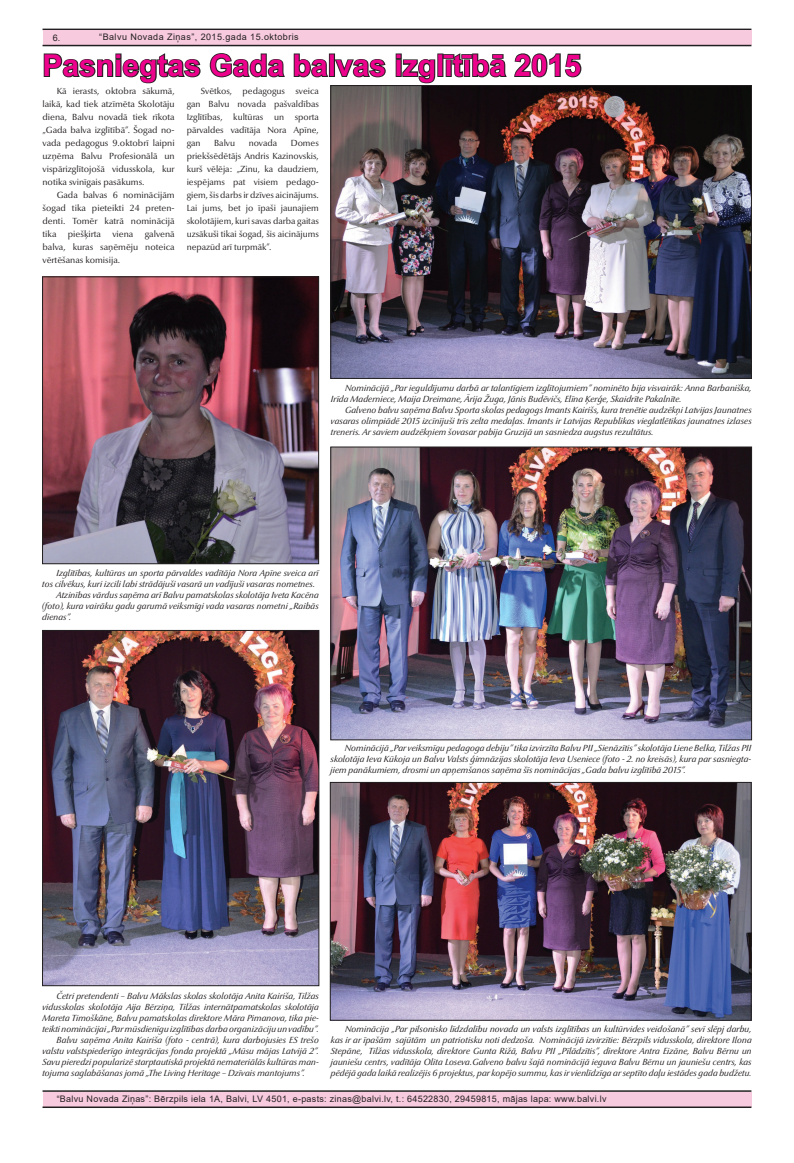
<style>
.page{position:relative;width:794px;height:1163px;background:#fff}
.page>*{position:absolute;margin:0;border:0;box-sizing:border-box;transform-origin:0 0}
.t1{font:700 30px "Arial";color:#ed028c}
.t2{font:italic 9px/11px "Optima Nova LT";color:#231f20;text-align:justify}
.t3{font:9px/13px "Optima Nova LT";color:#231f20;text-align:justify}
.t4{font:9px "Arial";letter-spacing:.03em;color:#231f20}
.t5{font:9px "Arial";letter-spacing:.05em;color:#231f20}
</style>
<div class="page">
<div style="left:43px;top:1091px;width:708px;height:15px;background:#f8cade"></div>
<hr style="left:43px;top:1106px;width:708px;height:1px;background:#231f20">
<hr style="left:43px;top:1090px;width:708px;height:1px;background:#231f20">
<hr style="left:43px;top:29px;width:708px;height:1px;background:#231f20">
<div style="left:43px;top:30px;width:708px;height:15px;background:#f8cade"></div>
<hr style="left:43px;top:45px;width:708px;height:1px;background:#231f20">
<svg style="left:43px;top:53px;width:158px;height:31px"></svg>
<svg style="left:209px;top:53px;width:76px;height:25px"></svg>
<svg style="left:293px;top:53px;width:93px;height:25px"></svg>
<svg style="left:395px;top:53px;width:41px;height:31px"></svg>
<div style="left:437px;top:53px;width:6px;height:24px;border:2px solid #231f20"></div>
<svg style="left:442px;top:53px;width:140px;height:25px"></svg>
<img style="left:332px;top:87px;width:417px;height:289px">
<div style="left:330px;top:85px;width:421px;height:293px;border:1px solid #231f20"></div>
<img style="left:44px;top:278px;width:273px;height:284px">
<div style="left:42px;top:276px;width:277px;height:288px;border:1px solid #231f20"></div>
<img style="left:44px;top:632px;width:273px;height:351px">
<div style="left:42px;top:630px;width:277px;height:355px;border:1px solid #231f20"></div>
<img style="left:332px;top:448px;width:418px;height:290px">
<div style="left:330px;top:446px;width:422px;height:294px;border:1px solid #231f20"></div>
<img style="left:332px;top:784px;width:417px;height:234px">
<div style="left:330px;top:782px;width:421px;height:238px;border:1px solid #231f20"></div>
<p class="t4" style="left:53px;top:31px;width:9px">6.</p>
<p class="t5" style="left:99px;top:30px;width:201px">“Balvu Novada Ziņas”, 2015.gada 15.oktobris</p>
<h1 class="t1" style="left:43px;top:44px;width:540px">Pasniegtas Gada balvas izglītībā 2015</h1>
<p class="t3" style="left:43px;top:84px;width:134px;text-indent:14px">Kā ierasts, oktobra sākumā, laikā, kad tiek atzīmēta Skolotāju diena, Balvu novadā tiek rīkota „Gada balva izglītībā”. Šogad no&shy;vada pedagogus 9.oktobrī laipni uzņēma Balvu Profesionālā un vispārizglītojošā vidusskola, kur notika svinīgais pasākums.</p>
<p class="t3" style="left:43px;top:188px;width:134px;text-indent:14px">Gada balvas 6 nominācijām šogad tika pieteikti 24 preten&shy;denti. Tomēr katrā nominācijā tika</p>
<p class="t3" style="left:187px;top:84px;width:134px;text-indent:14px">Svētkos, pedagogus sveica gan Balvu novada pašvaldības Izglītības, kultūras un sporta pārvaldes vadītāja Nora Apīne, gan</p>
<p class="t3" style="left:214px;top:136px;width:22px">Balvu</p>
<p class="t3" style="left:249px;top:136px;width:30px">novada</p>
<p class="t3" style="left:187px;top:136px;width:134px;text-indent:104px">Domes priekšsēdētājs Andris Kazinovskis, kurš vēlēja: „Zinu, ka daudziem, iespējams pat visiem pedago&shy;giem, šis darbs ir dzīves aicinājums.<br>Lai jums, bet jo īpaši jaunajiem skolotājiem, kuri savas darba gaitas uzsākuši tikai šogad, šis aicinājums nepazūd arī turpmāk”.</p>
<p class="t3" style="left:43px;top:227px;width:134px;text-indent:102px">galvenā balva, kuras saņēmēju noteica vērtēšanas komisija.</p>
<p class="t3" style="left:68px;top:227px;width:35px">piešķirta</p>
<p class="t3" style="left:112px;top:227px;width:22px">viena</p>
<p class="t2" style="left:331px;top:382px;width:422px;text-indent:14px">Nominācijā „Par ieguldījumu darbā ar talantīgiem izglītojumiem” nominēto bija visvairāk: Anna Barbaniška,<br>Irīda Maderniece, Maija Dreimane, Ārija Žuga, Jānis Budēvičs, Elīna Ķerģe, Skaidrīte Pakalnīte.</p>
<p class="t2" style="left:331px;top:404px;width:422px;text-indent:14px">Galveno balvu saņēma Balvu Sporta skolas pedagogs Imants Kairišs, kura trenētie audzēkņi Latvijas Jaunatnes vasaras olimpiādē 2015 izcīnījuši trīs zelta medaļas. Imants ir Latvijas Republikas vieglatlētikas jaunatnes izlases treneris. Ar saviem audzēkņiem šovasar pabija Gruzijā un sasniedza augstus rezultātus.</p>
<p class="t2" style="left:56px;top:567px;width:264px">Izglītības, kultūras un sporta pārvaldes vadītāja Nora Apīne sveica arī</p>
<p class="t2" style="left:42px;top:578px;width:274px">tos cilvēkus, kuri izcili labi strādājuši vasarā un vadījuši vasaras nometnes.</p>
<p class="t2" style="left:56px;top:589px;width:264px">Atzinības vārdus saņēma arī Balvu pamatskolas skolotāja Iveta Kacēna</p>
<p class="t2" style="left:42px;top:600px;width:278px">(foto), kura vairāku gadu garumā veiksmīgi vada vasaras nometni „Raibās</p>
<p class="t2" style="left:42px;top:611px;width:31px">dienas”.</p>
<p class="t2" style="left:330px;top:742px;width:422px;text-indent:14px">Nominācijā „Par veiksmīgu pedagoga debiju” tika izvirzīta Balvu PII „Sienāzītis” skolotāja Liene Belka, Tilžas PII skolotāja Ieva Kūkoja un Balvu Valsts ģimnāzijas skolotāja Ieva Useniece (foto - 2. no kreisās), kura par sasniegta&shy;jiem panākumiem, drosmi un apņemšanos saņēma šīs nominācijas „Gada balvu izglītībā 2015”.</p>
<p class="t2" style="left:57px;top:989px;width:264px">Četri pretendenti – Balvu Mākslas skolas skolotāja Anita Kairiša, Tilžas</p>
<p class="t2" style="left:42px;top:1000px;width:278px">vidusskolas skolotāja Aija Bērziņa, Tilžas internātpamatskolas skolotāja</p>
<p class="t2" style="left:42px;top:1011px;width:278px">Mareta Timoškāne, Balvu pamatskolas direktore Māra Pimanova, tika pie-</p>
<p class="t2" style="left:42px;top:1022px;width:278px">teikti nominācijai „Par mūsdienīgu izglītības darba organizāciju un vadību”.</p>
<p class="t2" style="left:57px;top:1033px;width:264px">Balvu saņēma Anita Kairiša (foto - centrā), kura darbojusies ES trešo</p>
<p class="t2" style="left:42px;top:1044px;width:278px">valstu valstspiederīgo integrācijas fonda projektā „Mūsu mājas Latvijā 2”.</p>
<p class="t2" style="left:42px;top:1055px;width:278px">Savu pieredzi popularizē starptautiskā projektā nemateriālās kultūras man-</p>
<p class="t2" style="left:42px;top:1066px;width:264px">tojuma saglabāšanas jomā „The Living Heritage – Dzīvais mantojums”.</p>
<p class="t2" style="left:331px;top:1023px;width:422px;text-indent:14px">Nominācija „Par pilsonisko līdzdalību novada un valsts izglītības un kultūrvides veidošanā” sevī slēpj darbu, kas ir ar īpašām sajūtām un patriotisku noti dedzoša. Nominācijā izvirzītie: Bērzpils vidusskola, direktore Ilona Stepāne, Tilžas vidusskola, direktore Gunta Rižā, Balvu PII „Pīlādzītis”, direktore Antra Eizāne, Balvu Bērnu un jauniešu centrs, vadītāja Olita Loseva.Galveno balvu šajā nominācijā ieguva Balvu Bērnu un jauniešu centrs, kas pēdējā gada laikā realizējis 6 projektus, par kopējo summu, kas ir vienlīdzīga ar septīto daļu iestādes gada budžetu.</p>
<p class="t4" style="left:57px;top:1092px;width:551px">“Balvu Novada Ziņas”: Bērzpils iela 1A, Balvi, LV 4501, e-pasts: zinas@balvi.lv, t.: 64522830, 29459815, mājas lapa: www.balvi.lv</p>
</div>
